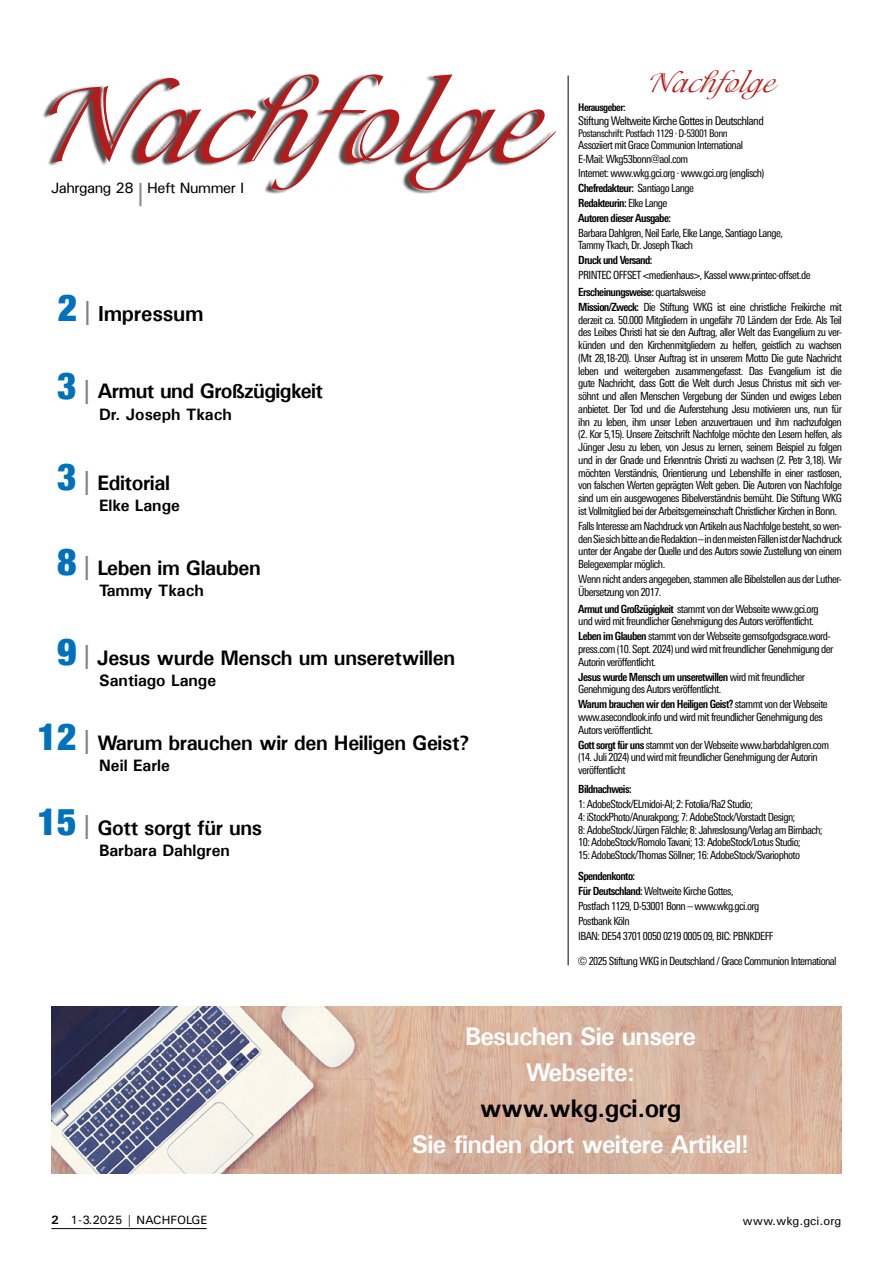
<style>
.page{position:relative;width:893px;height:1263px;background:#fff}
.page>*{position:absolute;margin:0;border:0;box-sizing:border-box;transform-origin:0 0}
.t1{font:italic 118.5px "Isadora Std";letter-spacing:.01em;color:#b41c1b}
.t2{font:italic 30px "Isadora Std";letter-spacing:.01em;color:#b41c1b}
.t3{font:700 25.5px/36px "Univers";letter-spacing:-.03em;color:#fff;text-align:center}
.t4{font:700 25.5px "Univers";letter-spacing:-.03em;color:#000}
.t5{font:700 21.75px "Univers";letter-spacing:-.01em;color:#000}
.t6{font:700 21px "Univers";letter-spacing:-.02em;color:#000}
.t7{font:700 16.5px "Univers";color:#000}
.t8{font:15px "Univers";letter-spacing:-.03em;color:#000}
.t9{font:condensed 12px "Linotype Univers";letter-spacing:-.05em;color:#000}
.t10{font:12px "Univers";color:#000}
.t11{font:condensed 11.25px/12.8px "Linotype Univers";letter-spacing:-.05em;color:#000}
.t12{font:700 condensed 11.25px "Linotype Univers";letter-spacing:-.05em;color:#000}
.t13{font:condensed 10.5px "Linotype Univers";letter-spacing:-.05em;color:#000}
.t14{font:700 condensed 10.5px "Linotype Univers";letter-spacing:-.05em;color:#000}
.s1{font-weight:700}
.s2{font-family:"Helvetica Neue";font-weight:900;font-stretch:condensed;font-size:37.5px;color:#0071bc}
.s3{font-size:24px;color:#808285}
</style>
<div class="page">
<hr style="left:51px;top:1228px;width:156px;height:1px;background:#000">
<img style="left:51px;top:1007px;width:791px;height:167px">
<hr style="left:568px;top:75px;width:1px;height:890px;background:#000">
<div style="left:42px;top:74px;width:512px;height:120px;background:#000;opacity:.7"></div>
<hr style="left:139px;top:183px;width:3px;height:23px;background:#929292">
<h1 class="t1" style="left:32px;top:58px;width:507px">Nachfolge</h1>
<h2 class="t2" style="left:646px;top:66px;width:130px">Nachfolge</h2>
<p class="t14" style="left:578px;top:101px;width:49px">Herausgeber:</p>
<p class="t9" style="left:578px;top:114px;width:187px">Stiftung Weltweite Kirche Gottes in Deutschland</p>
<p class="t13" style="left:578px;top:127px;width:151px">Postanschrift: Postfach 1129 · D-53001 Bonn</p>
<p class="t11" style="left:578px;top:138px;width:188px;line-height:14.5px">Assoziiert mit Grace Communion International E-Mail: Wkg53bonn@aol.com<br>Internet: www.wkg.gci.org · www.gci.org (englisch)<br><span class="s1">Chefredakteur:</span> Santiago Lange<br><span class="s1">Redakteurin:</span> Elke Lange<br><span class="s1">Autoren dieser Ausgabe:</span></p>
<p class="t11" style="left:578px;top:226px;width:206px">Barbara Dahlgren, Neil Earle, Elke Lange, Santiago Lange,<br>Tammy Tkach, Dr. Joseph Tkach</p>
<p class="t12" style="left:578px;top:254px;width:76px">Druck und Versand:</p>
<p class="t11" style="left:578px;top:267px;width:234px;line-height:17px">PRINTEC OFFSET &lt;medienhaus&gt;, Kassel www.printec-offset.de<br><span class="s1">Erscheinungsweise:</span> quartalsweise</p>
<p class="t11" style="left:578px;top:301px;width:265px;text-align:justify"><span class="s1">Mission/Zweck:</span> Die Stiftung WKG ist eine christliche Freikirche mit derzeit ca. 50.000 Mitgliedern in ungefähr 70 Ländern der Erde. Als Teil des Leibes Christi hat sie den Auftrag, aller Welt das Evangelium zu ver&shy;künden und den Kirchenmitgliedern zu helfen, geistlich zu wachsen (Mt 28,18-20). Unser Auftrag ist in unserem Motto Die gute Nachricht leben und weitergeben zusammengefasst. Das Evangelium ist die gute Nachricht, dass Gott die Welt durch Jesus Christus mit sich ver&shy;söhnt und allen Menschen Vergebung der Sünden und ewiges Leben anbietet. Der Tod und die Auferstehung Jesu motivieren uns, nun für ihn zu leben, ihm unser Leben anzuvertrauen und ihm nachzufolgen (2. Kor 5,15). Unsere Zeitschrift Nachfolge möchte den Lesern helfen, als Jünger Jesu zu leben, von Jesus zu lernen, seinem Beispiel zu folgen und in der Gnade und Erkenntnis Christi zu wachsen (2. Petr 3,18). Wir möchten Verständnis, Orientierung und Lebenshilfe in einer rastlosen, von falschen Werten geprägten Welt geben. Die Autoren von Nachfolge sind um ein ausgewogenes Bibelverständnis bemüht. Die Stiftung WKG ist Vollmitglied bei der Arbeitsgemeinschaft Christlicher Kirchen in Bonn.</p>
<p class="t11" style="left:578px;top:519px;width:265px;text-align:justify">Falls Interesse am Nachdruck von Artikeln aus Nachfolge besteht, so wen&shy;den Sie sich bitte an die Redaktion – in den meisten Fällen ist der Nachdruck unter der Angabe der Quelle und des Autors sowie Zustellung von einem Belegexemplar möglich.</p>
<p class="t11" style="left:578px;top:572px;width:265px">Wenn nicht anders angegeben, stammen alle Bibelstellen aus der Luther-<br>Übersetzung von 2017.</p>
<p class="t11" style="left:578px;top:602px;width:242px"><span class="s1">Armut und Großzügigkeit</span> stammt von der Webseite www.gci.org und wird mit freundlicher Genehmigung des Autors veröffentlicht.</p>
<p class="t11" style="left:578px;top:630px;width:257px"><span class="s1">Leben im Glauben</span> stammt von der Webseite gemsofgodsgrace.word&shy;press.com (10. Sept. 2024) und wird mit freundlicher Genehmigung der<br>Autorin veröffentlicht.</p>
<p class="t11" style="left:578px;top:670px;width:228px"><span class="s1">Jesus wurde Mensch um unseretwillen</span> wird mit freundlicher<br>Genehmigung des Autors veröffentlicht.</p>
<p class="t11" style="left:578px;top:698px;width:251px"><span class="s1">Warum brauchen wir den Heiligen Geist?</span> stammt von der Webseite www.asecondlook.info und wird mit freundlicher Genehmigung des<br>Autors veröffentlicht.</p>
<p class="t11" style="left:578px;top:738px;width:252px"><span class="s1">Gott sorgt für uns</span> stammt von der Webseite www.barbdahlgren.com (14. Juli 2024) und wird mit freundlicher Genehmigung der Autorin veröffentlicht</p>
<p class="t12" style="left:578px;top:783px;width:55px">Bildnachweis:</p>
<p class="t11" style="left:578px;top:798px;width:246px">1: AdobeStock/ELmidoi-AI; 2: Fotolia/Ra2 Studio;<br>4: iStockPhoto/Anurakpong; 7: AdobeStock/Vorstadt Design;<br>8: AdobeStock/Jürgen Fälchle; 8: Jahreslosung/Verlag am Birnbach; 10: AdobeStock/Romolo Tavani; 13: AdobeStock/Lotus Studio;<br>15: AdobeStock/Thomas Söllner; 16: AdobeStock/Svariophoto</p>
<p class="t11" style="left:578px;top:869px;width:197px;line-height:14.9px"><span class="s1">Spendenkonto:<br>Für Deutschland:</span> Weltweite Kirche Gottes,<br>Postfach 1129, D-53001 Bonn – www.wkg.gci.org Postbank Köln<br>IBAN: DE54 3701 0050 0219 0005 09, BIC: PBNKDEFF</p>
<p class="t11" style="left:578px;top:955px;width:260px">© 2025 Stiftung WKG in Deutschland / Grace Communion International</p>
<h3 class="t8" style="left:51px;top:179px;width:195px">Jahrgang 28 Heft Nummer I</h3>
<h3 class="t5" style="left:58px;top:300px;width:147px"><span class="s2">2</span><span class="s3">|</span>Impressum</h3>
<h3 class="t6" style="left:57px;top:377px;width:267px"><span class="s2">3</span><span class="s3">|</span>Armut und Großzügigkeit</h3>
<h3 class="t7" style="left:99px;top:404px;width:134px">Dr. Joseph Tkach</h3>
<h3 class="t6" style="left:57px;top:470px;width:114px"><span class="s2">3</span><span class="s3">|</span>Editorial</h3>
<h3 class="t7" style="left:99px;top:495px;width:82px">Elke Lange</h3>
<h3 class="t6" style="left:57px;top:555px;width:205px"><span class="s2">8</span><span class="s3">|</span>Leben im Glauben</h3>
<h3 class="t7" style="left:99px;top:580px;width:106px">Tammy Tkach</h3>
<h3 class="t6" style="left:57px;top:645px;width:400px"><span class="s2">9</span><span class="s3">|</span>Jesus wurde Mensch um unseretwillen</h3>
<h3 class="t7" style="left:99px;top:670px;width:119px">Santiago Lange</h3>
<h3 class="t6" style="left:38px;top:730px;width:434px"><span class="s2">12</span><span class="s3">|</span>Warum brauchen wir den Heiligen Geist?</h3>
<h3 class="t7" style="left:99px;top:755px;width:72px">Neil Earle</h3>
<h3 class="t6" style="left:38px;top:815px;width:226px"><span class="s2">15</span><span class="s3">|</span>Gott sorgt für uns</h3>
<h3 class="t7" style="left:99px;top:840px;width:132px">Barbara Dahlgren</h3>
<h3 class="t3" style="left:465px;top:1017px;width:232px">Besuchen Sie unsere<br>Webseite:</h3>
<h3 class="t4" style="left:480px;top:1092px;width:203px">www.wkg.gci.org</h3>
<h3 class="t3" style="left:412px;top:1125px;width:339px">Sie finden dort weitere Artikel!</h3>
<p class="t10" style="left:51px;top:1213px;width:158px"><span class="s1">2</span> 1-3.2025 | NACHFOLGE</p>
<p class="t10" style="left:742px;top:1213px;width:100px">www.wkg.gci.org</p>
</div>
